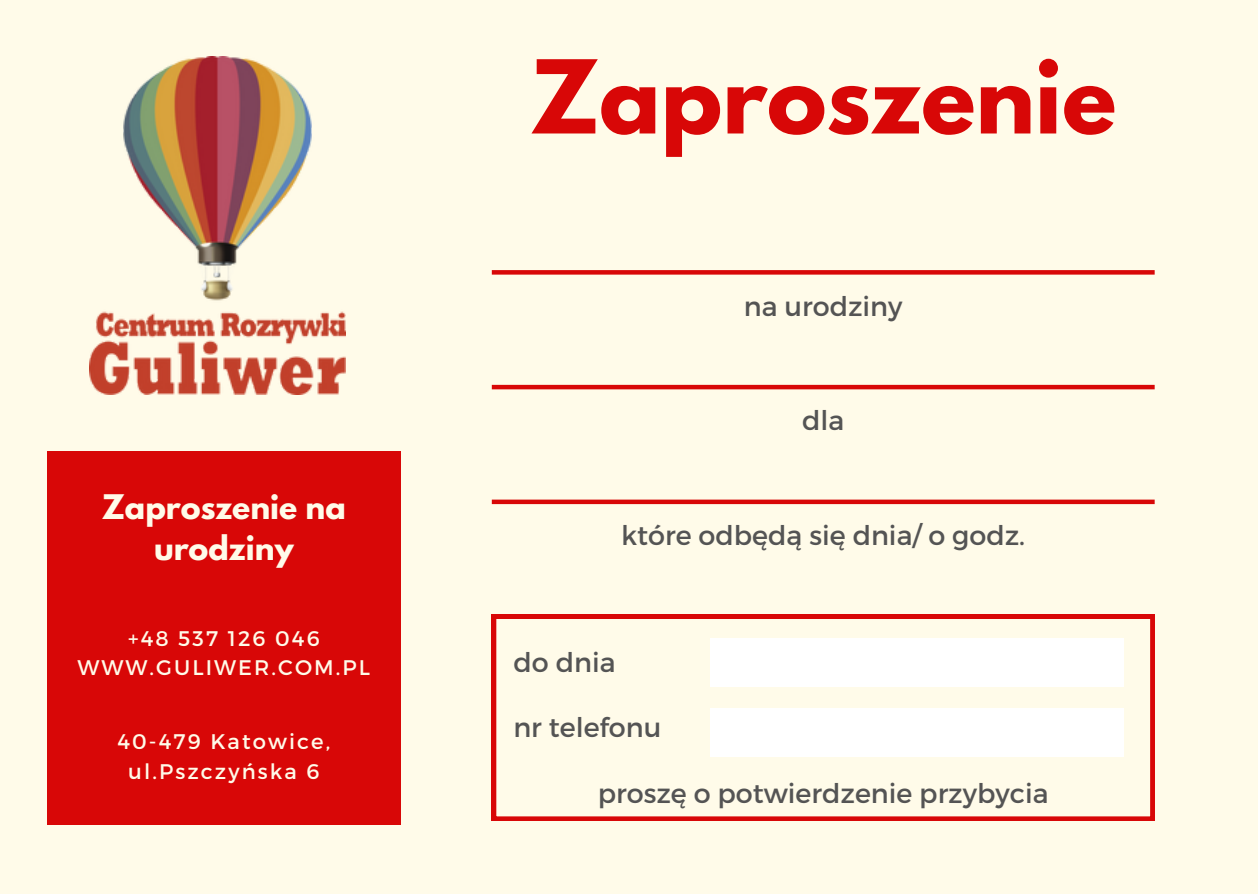
<style>
.page{position:relative;width:1258px;height:894px;background:#fff}
.page>*{position:absolute;margin:0;border:0;box-sizing:border-box;transform-origin:0 0}
.t1{font:700 90px "League Spartan";color:#d80707}
.t2{font:700 30px/40.5px "League Spartan";color:#fffbe9;text-align:center}
.t3{font:27px "Montserrat";color:#545454}
.t4{font:21px "Montserrat";letter-spacing:.1em;color:#fffbe9}
</style>
<div class="page">
<div style="left:0;top:0;width:1258px;height:893px;background:#fffbe9"></div>
<img style="left:89px;top:57px;width:257px;height:337px">
<div style="left:47px;top:451px;width:354px;height:373px;background:#d80707"></div>
<svg style="left:492px;top:614px;width:662px;height:206px"></svg>
<div style="left:711px;top:638px;width:413px;height:48px;background:#fff"></div>
<div style="left:711px;top:708px;width:413px;height:48px;background:#fff"></div>
<svg style="left:492px;top:270px;width:662px;height:4px;background:#d90d0c"></svg>
<hr style="left:492px;top:385px;width:662px;height:4px;background:#d80707">
<div style="left:492px;top:499px;width:662px;height:5px;background:#d80707"></div>
<p class="t2" style="left:102px;top:490px;width:245px">Zaproszenie na urodziny</p>
<p class="t4" style="left:128px;top:624px;width:193px">+48 537 126 046</p>
<p class="t4" style="left:78px;top:653px;width:294px">WWW.GULIWER.COM.PL</p>
<p class="t4" style="left:117px;top:728px;width:214px">40-479 Katowice,</p>
<p class="t4" style="left:128px;top:757px;width:193px">ul.Pszczyńska 6</p>
<p class="t1" style="left:530px;top:52px;width:588px">Zaproszenie</p>
<p class="t3" style="left:744px;top:288px;width:160px">na urodziny</p>
<p class="t3" style="left:802px;top:403px;width:44px">dla</p>
<p class="t3" style="left:621px;top:517px;width:405px">które odbędą się dnia/ o godz.</p>
<p class="t3" style="left:513px;top:644px;width:104px">do dnia</p>
<p class="t3" style="left:513px;top:710px;width:149px">nr telefonu</p>
<p class="t3" style="left:598px;top:775px;width:452px">proszę o potwierdzenie przybycia</p>
</div>
